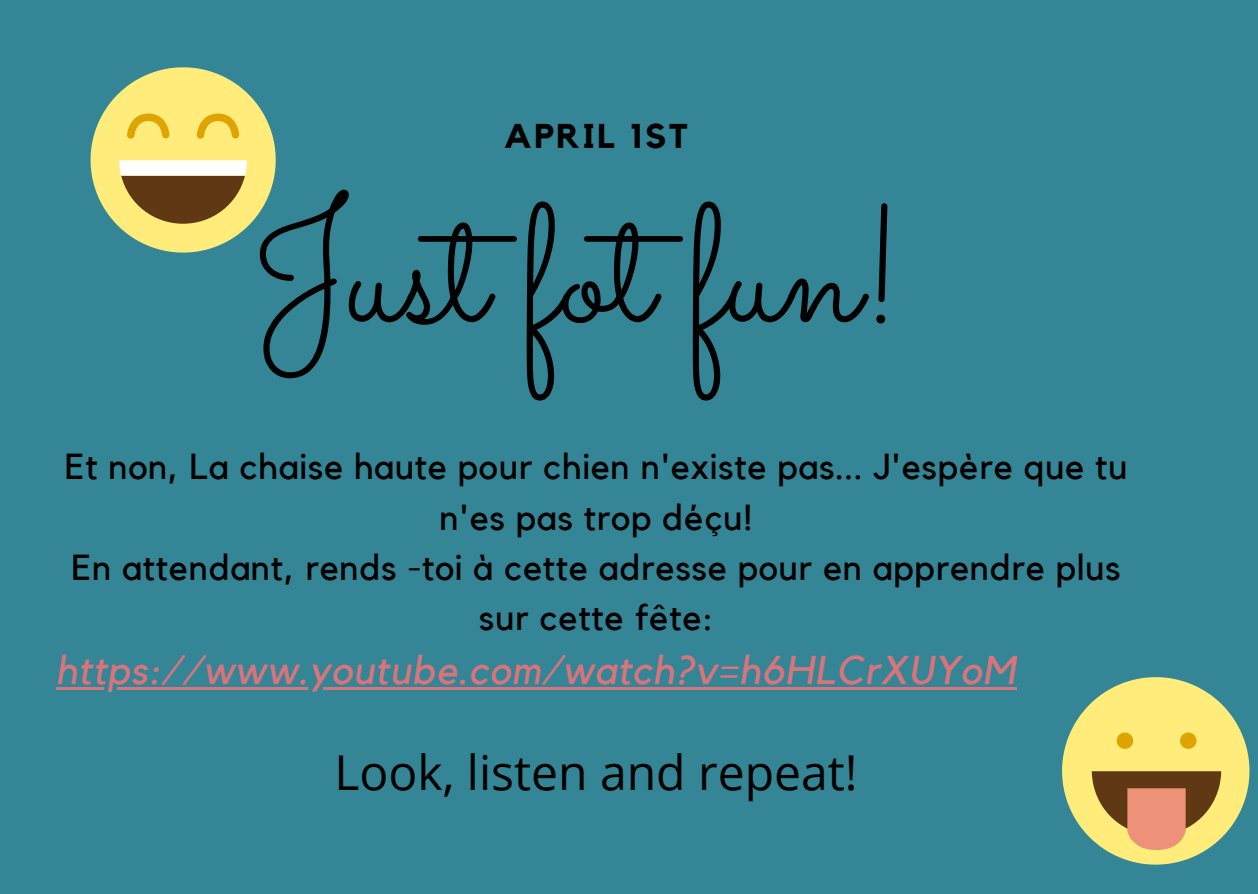
<style>
.page{position:relative;width:1258px;height:894px;background:#fff}
.page>*{position:absolute;margin:0;border:0;box-sizing:border-box;transform-origin:0 0}
.t1{font:167.4px "Sacramento";color:#000}
.t2{font:48px "Open Sans";color:#000}
.t3{font:italic 39.9px "Kollektif";letter-spacing:.02em;color:#da747c}
.t4{font:36px/50.1px "Kollektif";letter-spacing:.02em;color:#000;text-align:center}
.t5{font:700 34.2px "Kollektif";letter-spacing:.08em;color:#000}
</style>
<div class="page">
<div style="left:0;top:0;width:1258px;height:893px;background:#348595"></div>
<hr style="left:56px;top:686px;width:960px;height:3px;background:#da747c">
<svg style="left:91px;top:67px;width:185px;height:185px"></svg>
<svg style="left:1062px;top:677px;width:187px;height:187px"></svg>
<p class="t5" style="left:504px;top:120px;width:185px">APRIL 1ST</p>
<h1 class="t1" style="left:252px;top:165px;width:653px">Just fot fun!</h1>
<p class="t4" style="left:65px;top:443px;width:1064px">Et non, La chaise haute pour chien n'existe pas... J'espère que tu n'es pas trop déçu!<br>En attendant, rends -toi à cette adresse pour en apprendre plus sur cette fête:</p>
<p class="t3" style="left:56px;top:651px;width:961px">https://www.youtube.com/watch?v=h6HLCrXUYoM</p>
<h2 class="t2" style="left:334px;top:738px;width:525px">Look, listen and repeat!</h2>
</div>
